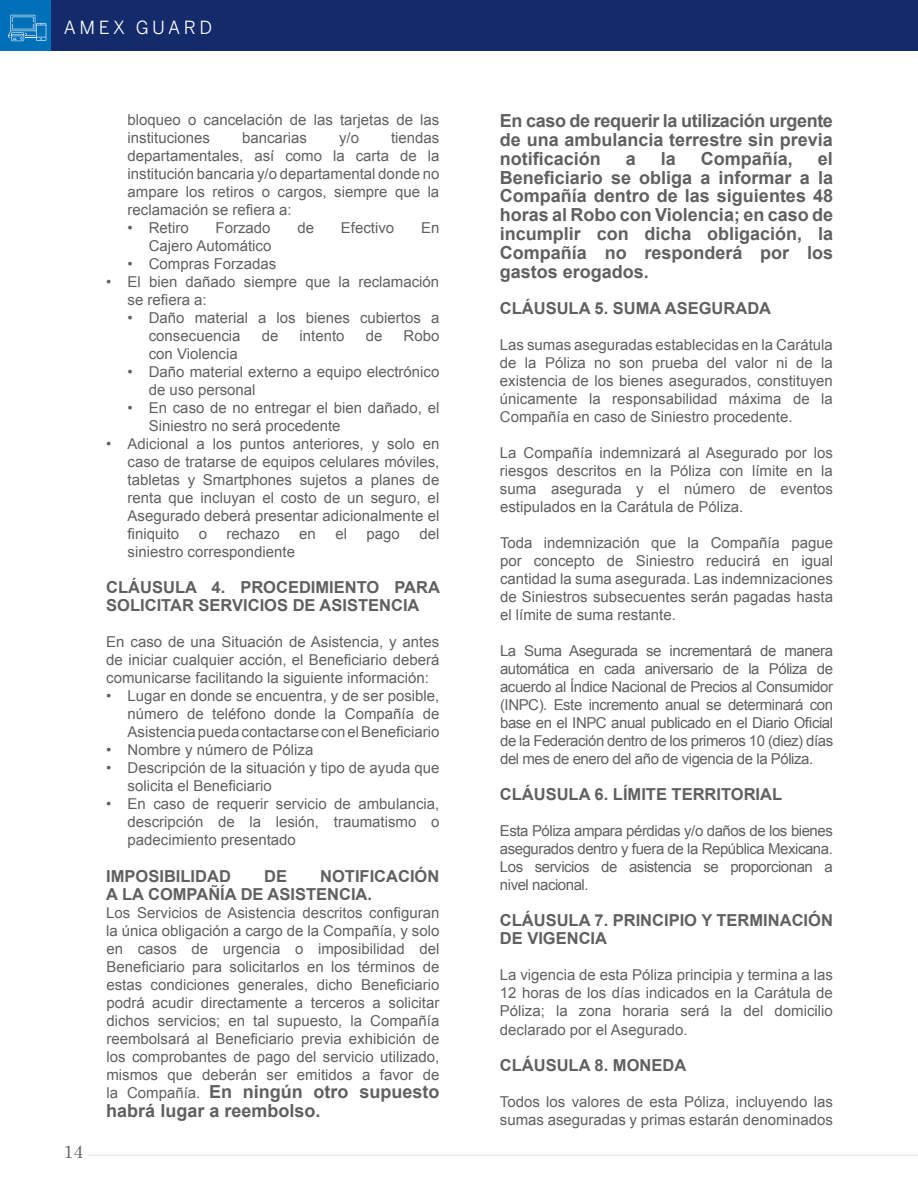
<style>
.page{position:relative;width:918px;height:1191px;background:#fff}
.page>*{position:absolute;margin:0;border:0;box-sizing:border-box;transform-origin:0 0}
.t1{font:700 18px/18.8px "Arial";color:#5f6060;text-align:justify}
.t2{font:18px "Benton Sans";letter-spacing:.2em;color:#fff}
.t3{font:18px "Century Schoolbook";color:#5f6060}
.t4{font:700 16.5px/18px "Arial";color:#5f6060}
.t5{font:15px/18px "Arial";color:#5f6060;text-align:justify}
.s1{font-weight:400;font-size:15px}
</style>
<div class="page">
<hr style="left:88px;top:1154px;width:830px;height:2px;background:#e9eaea">
<div style="left:0;top:0;width:918px;height:51px;background:#132b6b"></div>
<div style="left:0;top:0;width:51px;height:51px;background:#0070b8"></div>
<svg style="left:8px;top:15px;width:38px;height:26px"></svg>
<p class="t2" style="left:64px;top:17px;width:150px">AMEX GUARD</p>
<p class="t5" style="left:128px;top:111px;width:313px">bloqueo o cancelación de las tarjetas de las instituciones</p>
<p class="t5" style="left:242px;top:129px;width:67px">bancarias</p>
<p class="t5" style="left:339px;top:129px;width:22px">y/o</p>
<p class="t5" style="left:128px;top:129px;width:313px;text-indent:263px">tiendas departamentales, así como la carta de la institución bancaria y/o departamental donde no ampare los retiros o cargos, siempre que la reclamación se refiera a:</p>
<p class="t5" style="left:128px;top:219px;width:63px">• Retiro</p>
<p class="t5" style="left:216px;top:219px;width:57px">Forzado</p>
<p class="t5" style="left:297px;top:219px;width:18px">de</p>
<p class="t5" style="left:341px;top:219px;width:55px">Efectivo</p>
<p class="t5" style="left:421px;top:219px;width:20px">En</p>
<p class="t5" style="left:149px;top:237px;width:124px">Cajero Automático</p>
<p class="t5" style="left:128px;top:255px;width:150px">• Compras Forzadas</p>
<p class="t5" style="left:128px;top:273px;width:313px;text-indent:-21px">• El bien dañado siempre que la reclamación se refiera a:</p>
<p class="t5" style="left:149px;top:309px;width:292px;text-indent:-21px">• Daño material a los bienes cubiertos a consecuencia</p>
<p class="t5" style="left:262px;top:327px;width:18px">de</p>
<p class="t5" style="left:300px;top:327px;width:47px">intento</p>
<p class="t5" style="left:366px;top:327px;width:18px">de</p>
<p class="t5" style="left:404px;top:327px;width:37px">Robo</p>
<p class="t3" style="left:63px;top:1140px;width:22px">14</p>
<p class="t5" style="left:149px;top:345px;width:90px">con Violencia</p>
<p class="t5" style="left:149px;top:363px;width:292px;text-indent:-21px">• Daño material externo a equipo electrónico de uso personal</p>
<p class="t5" style="left:149px;top:399px;width:292px;text-indent:-21px">• En caso de no entregar el bien dañado, el<br>Siniestro no será procedente</p>
<p class="t5" style="left:128px;top:435px;width:313px;text-indent:-21px">• Adicional a los puntos anteriores, y solo en caso de tratarse de equipos celulares móviles, tabletas y Smartphones sujetos a planes de renta que incluyan el costo de un seguro, el Asegurado deberá presentar adicionalmente el finiquito</p>
<p class="t5" style="left:199px;top:525px;width:10px">o</p>
<p class="t5" style="left:226px;top:525px;width:55px">rechazo</p>
<p class="t5" style="left:299px;top:525px;width:18px">en</p>
<p class="t5" style="left:335px;top:525px;width:13px">el</p>
<p class="t5" style="left:367px;top:525px;width:35px">pago</p>
<p class="t5" style="left:419px;top:525px;width:22px">del</p>
<p class="t5" style="left:128px;top:543px;width:169px">siniestro correspondiente</p>
<p class="t4" style="left:106px;top:579px;width:335px">CLÁUSULA 4. PROCEDIMIENTO PARA<br>SOLICITAR SERVICIOS DE ASISTENCIA</p>
<p class="t5" style="left:106px;top:633px;width:335px">En caso de una Situación de Asistencia, y antes de iniciar cualquier acción, el Beneficiario deberá comunicarse facilitando la siguiente información:</p>
<p class="t5" style="left:128px;top:687px;width:313px;text-indent:-21px">• Lugar en donde se encuentra, y de ser posible, número de teléfono donde la Compañía de AsistenciapuedacontactarseconelBeneficiario</p>
<p class="t5" style="left:106px;top:741px;width:209px">• Nombre y número de Póliza</p>
<p class="t5" style="left:128px;top:759px;width:313px;text-indent:-21px">• Descripción de la situación y tipo de ayuda que solicita el Beneficiario</p>
<p class="t5" style="left:128px;top:795px;width:313px;text-indent:-21px">• En caso de requerir servicio de ambulancia, descripción de la lesión, traumatismo o padecimiento presentado</p>
<p class="t4" style="left:106px;top:867px;width:126px">IMPOSIBILIDAD</p>
<p class="t4" style="left:264px;top:867px;width:24px">DE</p>
<p class="t4" style="left:106px;top:867px;width:335px;text-indent:214px">NOTIFICACIÓN<br>A LA COMPAÑÍA DE ASISTENCIA.</p>
<p class="t5" style="left:106px;top:903px;width:335px">Los Servicios de Asistencia descritos configuran la única obligación a cargo de la Compañía, y solo en casos de urgencia o imposibilidad del Beneficiario para solicitarlos en los términos de estas condiciones generales, dicho Beneficiario podrá acudir directamente a terceros a solicitar dichos servicios; en tal supuesto, la Compañía reembolsará al Beneficiario previa exhibición de los comprobantes de pago del servicio utilizado, mismos que deberán ser emitidos a favor de</p>
<p class="t1" style="left:106px;top:1083px;width:335px"><span class="s1">la Compañía.</span> En ningún otro supuesto habrá lugar a reembolso.</p>
<p class="t1" style="left:500px;top:112px;width:335px">En caso de requerir la utilización urgente de una ambulancia terrestre sin previa notificación</p>
<p class="t1" style="left:626px;top:150px;width:12px">a</p>
<p class="t1" style="left:661px;top:150px;width:17px">la</p>
<p class="t1" style="left:701px;top:150px;width:94px">Compañía,</p>
<p class="t1" style="left:500px;top:150px;width:335px;text-indent:318px">el Beneficiario se obliga a informar a la Compañía dentro de las siguientes 48 horas al Robo con Violencia; en caso de incumplir con dicha obligación, la Compañía no responderá por los gastos erogados.</p>
<p class="t4" style="left:500px;top:300px;width:273px">CLÁUSULA 5. SUMA ASEGURADA</p>
<p class="t5" style="left:500px;top:336px;width:335px">Las sumas aseguradas establecidas en la Carátula de la Póliza no son prueba del valor ni de la existencia de los bienes asegurados, constituyen únicamente la responsabilidad máxima de la Compañía en caso de Siniestro procedente.</p>
<p class="t5" style="left:500px;top:444px;width:335px">La Compañía indemnizará al Asegurado por los riesgos descritos en la Póliza con límite en la suma asegurada y el número de eventos estipulados en la Carátula de Póliza.</p>
<p class="t5" style="left:500px;top:534px;width:335px">Toda indemnización que la Compañía pague por concepto de Siniestro reducirá en igual cantidad la suma asegurada. Las indemnizaciones de Siniestros subsecuentes serán pagadas hasta el límite de suma restante.</p>
<p class="t5" style="left:500px;top:642px;width:335px">La Suma Asegurada se incrementará de manera automática en cada aniversario de la Póliza de acuerdo al Índice Nacional de Precios al Consumidor (INPC). Este incremento anual se determinará con base en el INPC anual publicado en el Diario Oficial de la Federación dentro de los primeros 10 (diez) días del mes de enero del año de vigencia de la Póliza.</p>
<p class="t4" style="left:500px;top:786px;width:284px">CLÁUSULA 6. LÍMITE TERRITORIAL</p>
<p class="t5" style="left:500px;top:822px;width:335px">Esta Póliza ampara pérdidas y/o daños de los bienes asegurados dentro y fuera de la República Mexicana.<br>Los servicios de asistencia se proporcionan a nivel nacional.</p>
<p class="t4" style="left:500px;top:912px;width:335px">CLÁUSULA 7. PRINCIPIO Y TERMINACIÓN<br>DE VIGENCIA</p>
<p class="t5" style="left:500px;top:966px;width:335px">La vigencia de esta Póliza principia y termina a las 12 horas de los días indicados en la Carátula de Póliza; la zona horaria será la del domicilio declarado por el Asegurado.</p>
<p class="t4" style="left:500px;top:1056px;width:188px">CLÁUSULA 8. MONEDA</p>
<p class="t5" style="left:500px;top:1092px;width:335px">Todos los valores de esta Póliza, incluyendo las sumas aseguradas y primas estarán denominados</p>
</div>
